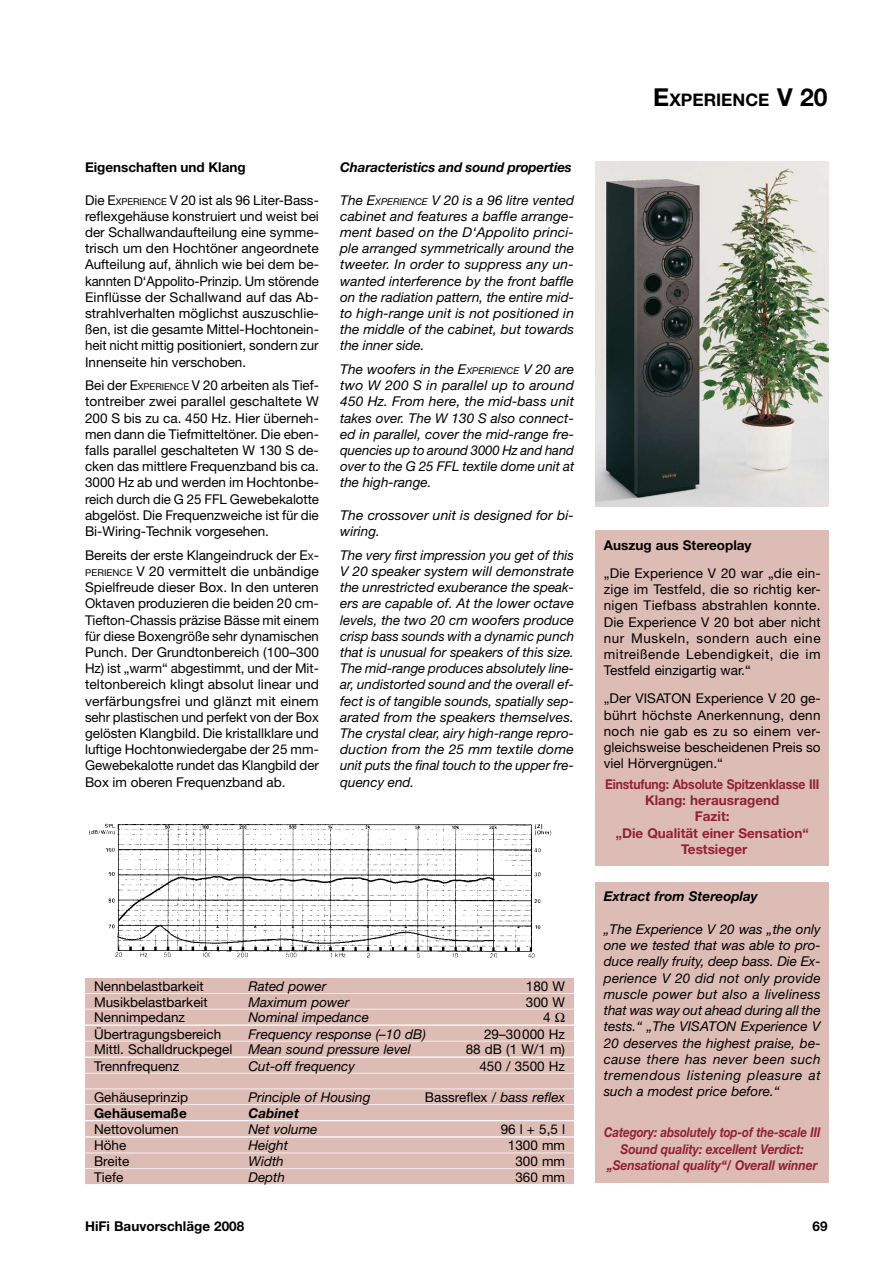
<style>
.page{position:relative;width:893px;height:1263px;background:#fff}
.page>*{position:absolute;margin:0;border:0;box-sizing:border-box;transform-origin:0 0}
.t1{font:700 17.4px "Helvetica Neue";color:#000}
.t2{font:13.5px/16.2px "Helvetica Neue";color:#000;text-align:justify}
.t3{font:italic 13.5px/16.2px "Helvetica Neue";color:#000;text-align:justify}
.t4{font:italic 700 13.5px/16.2px "Helvetica Neue";letter-spacing:-.01em;color:#922136;text-align:center;scale:.86 1}
.t5{font:700 13.5px/16.2px "Helvetica Neue";color:#922136;text-align:center;scale:.9 1}
.t6{font:700 13.5px "Helvetica Neue";color:#000}
.t7{font:italic 700 13.5px "Helvetica Neue";letter-spacing:-.01em;color:#000}
.s1{font-size:9.45px}
.s2{font-style:italic}
.s3{font-size:24.75px}
</style>
<div class="page">
<img style="left:595px;top:162px;width:233px;height:344px">
<div style="left:595px;top:530px;width:234px;height:336px;background:#ddbcb6"></div>
<div style="left:85px;top:978px;width:489px;height:15px;background:#ddbcb6"></div>
<div style="left:85px;top:994px;width:489px;height:15px;background:#ddbcb6"></div>
<div style="left:85px;top:1009px;width:489px;height:15px;background:#ddbcb6"></div>
<div style="left:85px;top:1026px;width:489px;height:15px;background:#ddbcb6"></div>
<div style="left:85px;top:1041px;width:489px;height:15px;background:#ddbcb6"></div>
<div style="left:85px;top:1058px;width:489px;height:15px;background:#ddbcb6"></div>
<div style="left:85px;top:1073px;width:489px;height:15px;background:#ddbcb6"></div>
<div style="left:85px;top:1089px;width:489px;height:15px;background:#ddbcb6"></div>
<div style="left:85px;top:1105px;width:489px;height:15px;background:#ddbcb6"></div>
<div style="left:85px;top:1121px;width:489px;height:15px;background:#ddbcb6"></div>
<div style="left:85px;top:1137px;width:489px;height:15px;background:#ddbcb6"></div>
<div style="left:85px;top:1153px;width:489px;height:15px;background:#ddbcb6"></div>
<div style="left:85px;top:1169px;width:489px;height:15px;background:#ddbcb6"></div>
<div style="left:595px;top:882px;width:234px;height:300px;background:#ddbcb6"></div>
<img style="left:89px;top:823px;width:463px;height:135px">
<p class="t6" style="left:85px;top:159px;width:162px">Eigenschaften und Klang</p>
<p class="t2" style="left:85px;top:191px;width:235px">Die E<span class="s1">xperi ence</span> V 20 ist als 96 Liter-Bass&shy;reflexgehäuse konstruiert und weist bei der Schallwandaufteilung eine symme&shy;trisch um den Hochtöner angeordnete Aufteilung auf, ähnlich wie bei dem be&shy;kannten D‘Appolito-Prinzip. Um störende Einflüsse der Schallwand auf das Ab&shy;strahlverhalten möglichst auszuschlie&shy;ßen, ist die gesamte Mittel-Hochtonein&shy;heit nicht mittig positioniert, sondern zur Innenseite hin verschoben.</p>
<p class="t2" style="left:85px;top:377px;width:235px">Bei der E<span class="s1">xperi ence</span> V 20 arbeiten als Tief&shy;tontreiber zwei parallel geschaltete W 200 S bis zu ca. 450 Hz. Hier überneh&shy;men dann die Tiefmitteltöner. Die eben&shy;falls parallel geschalteten W 130 S de&shy;cken das mittlere Frequenzband bis ca.<br>3000 Hz ab und werden im Hochtonbe&shy;reich durch die G 25 FFL Gewebekalotte abgelöst. Die Frequenzweiche ist für die Bi-Wiring-Technik vorgesehen.</p>
<p class="t2" style="left:85px;top:547px;width:235px">Bereits der erste Klangeindruck der E<span class="s1">x&shy;peri ence</span> V 20 vermittelt die unbändige Spielfreude dieser Box. In den unteren Oktaven produzieren die beiden 20 cm-Tiefton-Chassis präzise Bässe mit einem für diese Boxengröße sehr dynamischen Punch. Der Grundtonbereich (100–300<br>Hz) ist „warm“ abgestimmt, und der Mit&shy;teltonbereich klingt absolut linear und verfärbungsfrei und glänzt mit einem sehr plastischen und perfekt von der Box gelösten Klangbild. Die kristallklare und luftige Hochtonwiedergabe der 25 mm-Gewebekalotte rundet das Klangbild der Box im oberen Frequenzband ab.</p>
<p class="t7" style="left:340px;top:159px;width:233px">Characteristics and sound properties</p>
<p class="t3" style="left:340px;top:191px;width:235px">The E<span class="s1">xperience</span> V 20 is a 96 litre vented cabinet and features a baffle arrange&shy;ment based on the D‘Appolito princi&shy;ple arranged symmetrically around the tweeter. In order to suppress any un&shy;wanted interference by the front baffle on the radiation pattern, the entire mid&shy;to high-range unit is not positioned in the middle of the cabinet, but towards the inner side.</p>
<p class="t3" style="left:340px;top:361px;width:236px">The woofers in the E<span class="s1">xperience</span> V 20 are two W 200 S in parallel up to around 450 Hz. From here, the mid-bass unit takes over. The W 130 S also connect&shy;ed in parallel, cover the mid-range fre&shy;quencies up to around 3000 Hz and hand over to the G 25 FFL textile dome unit at the high-range.</p>
<p class="t3" style="left:340px;top:507px;width:235px">The crossover unit is designed for bi&shy;wiring.</p>
<p class="t3" style="left:340px;top:547px;width:236px">The very first impression you get of this V 20 speaker system will demonstrate the unrestricted exuberance the speak&shy;ers are capable of. At the lower octave levels, the two 20 cm woofers produce crisp bass sounds with a dynamic punch that is unusual for speakers of this size.<br>The mid-range produces absolutely line&shy;ar, undistorted sound and the overall ef&shy;fect is of tangible sounds, spatially sep&shy;arated from the speakers themselves.<br>The crystal clear, airy high-range repro&shy;duction from the 25 mm textile dome unit puts the final touch to the upper fre&shy;quency end.</p>
<p class="t2" style="left:94px;top:978px;width:111px">Nennbelastbarkeit</p>
<p class="t3" style="left:249px;top:977px;width:79px">Rated power</p>
<p class="t2" style="left:526px;top:978px;width:41px">180 W</p>
<p class="t2" style="left:94px;top:993px;width:115px">Musikbelastbarkeit</p>
<p class="t3" style="left:249px;top:993px;width:102px">Maximum power</p>
<p class="t2" style="left:526px;top:993px;width:41px">300 W</p>
<p class="t2" style="left:94px;top:1009px;width:93px">Nennimpedanz</p>
<p class="t3" style="left:249px;top:1009px;width:122px">Nominal impedance</p>
<p class="t2" style="left:543px;top:1009px;width:9px">4</p>
<p class="t2" style="left:94px;top:1025px;width:129px">Übertragungsbereich</p>
<p class="t3" style="left:249px;top:1025px;width:179px">Frequency response (–10 dB)</p>
<p class="t2" style="left:484px;top:1025px;width:83px">29–30000 Hz</p>
<p class="t2" style="left:94px;top:1041px;width:318px">Mittl. Schalldruckpegel <span class="s2">Mean sound pressure level</span></p>
<p class="t2" style="left:466px;top:1041px;width:101px">88 dB (1 W/1 m)</p>
<p class="t2" style="left:94px;top:1057px;width:87px">Trennfrequenz</p>
<p class="t3" style="left:249px;top:1057px;width:108px">Cut-off frequency</p>
<p class="t2" style="left:479px;top:1057px;width:87px">450 / 3500 Hz</p>
<p class="t2" style="left:94px;top:1089px;width:96px">Gehäuseprinzip</p>
<p class="t3" style="left:249px;top:1089px;width:123px">Principle of Housing</p>
<p class="t2" style="left:425px;top:1089px;width:142px">Bassreflex / <span class="s2">bass reflex</span></p>
<p class="t6" style="left:94px;top:1105px;width:94px">Gehäusemaße</p>
<p class="t7" style="left:249px;top:1105px;width:52px">Cabinet</p>
<p class="t2" style="left:94px;top:1121px;width:86px">Nettovolumen</p>
<p class="t3" style="left:249px;top:1121px;width:70px">Net volume</p>
<p class="t2" style="left:501px;top:1121px;width:66px">96 l + 5,5 l</p>
<p class="t2" style="left:94px;top:1137px;width:34px">Höhe</p>
<p class="t3" style="left:249px;top:1137px;width:41px">Height</p>
<p class="t2" style="left:508px;top:1137px;width:59px">1300 mm</p>
<p class="t2" style="left:94px;top:1153px;width:37px">Breite</p>
<p class="t3" style="left:249px;top:1153px;width:37px">Width</p>
<p class="t2" style="left:515px;top:1153px;width:51px">300 mm</p>
<p class="t2" style="left:94px;top:1169px;width:31px">Tiefe</p>
<p class="t3" style="left:249px;top:1169px;width:38px">Depth</p>
<p class="t2" style="left:515px;top:1169px;width:51px">360 mm</p>
<p class="t1" style="left:653px;top:89px;width:176px"><span class="s3">E</span>xperience <span class="s3">V 20</span></p>
<p class="t6" style="left:604px;top:536px;width:149px">Auszug aus Stereoplay</p>
<p class="t2" style="left:604px;top:565px;width:218px">„Die Experience V 20 war „die ein&shy;zige im Testfeld, die so richtig ker&shy;nigen Tiefbass abstrahlen konnte.<br>Die Experience V 20 bot aber nicht nur Muskeln, sondern auch eine mitreißende Lebendigkeit, die im Testfeld einzigartig war.“</p>
<p class="t2" style="left:604px;top:690px;width:218px">„Der VISATON Experience V 20 ge&shy;bührt höchste Anerkennung, denn noch nie gab es zu so einem ver&shy;gleichsweise be-scheidenen Preis so viel Hörvergnügen.“</p>
<p class="t5" style="left:605px;top:776px;width:240px">Einstufung: Absolute Spitzenklasse III<br>Klang: herausragend<br>Fazit:<br>„Die Qualität einer Sensation“<br>Testsieger</p>
<p class="t7" style="left:604px;top:888px;width:156px">Extract from Stereoplay</p>
<p class="t3" style="left:604px;top:920px;width:218px">„The Experience V 20 was „the only one we tested that was able to pro&shy;duce really fruity, deep bass. Die Ex&shy;perience V 20 did not only provide muscle power but also a liveliness that was way out ahead during all the tests.“ „The VISATON Experience V 20 deserves the highest praise, be&shy;cause there has never been such tremendous listening pleasure at such a modest price before.“</p>
<p class="t4" style="left:604px;top:1124px;width:253px">Category: absolutely top-of the-scale III<br>Sound quality: excellent Verdict: „Sensational quality“/ Overall winner</p>
<p class="t6" style="left:85px;top:1218px;width:161px">HiFi Bauvorschläge 2008</p>
<p class="t6" style="left:813px;top:1218px;width:17px">6 9</p>
</div>
